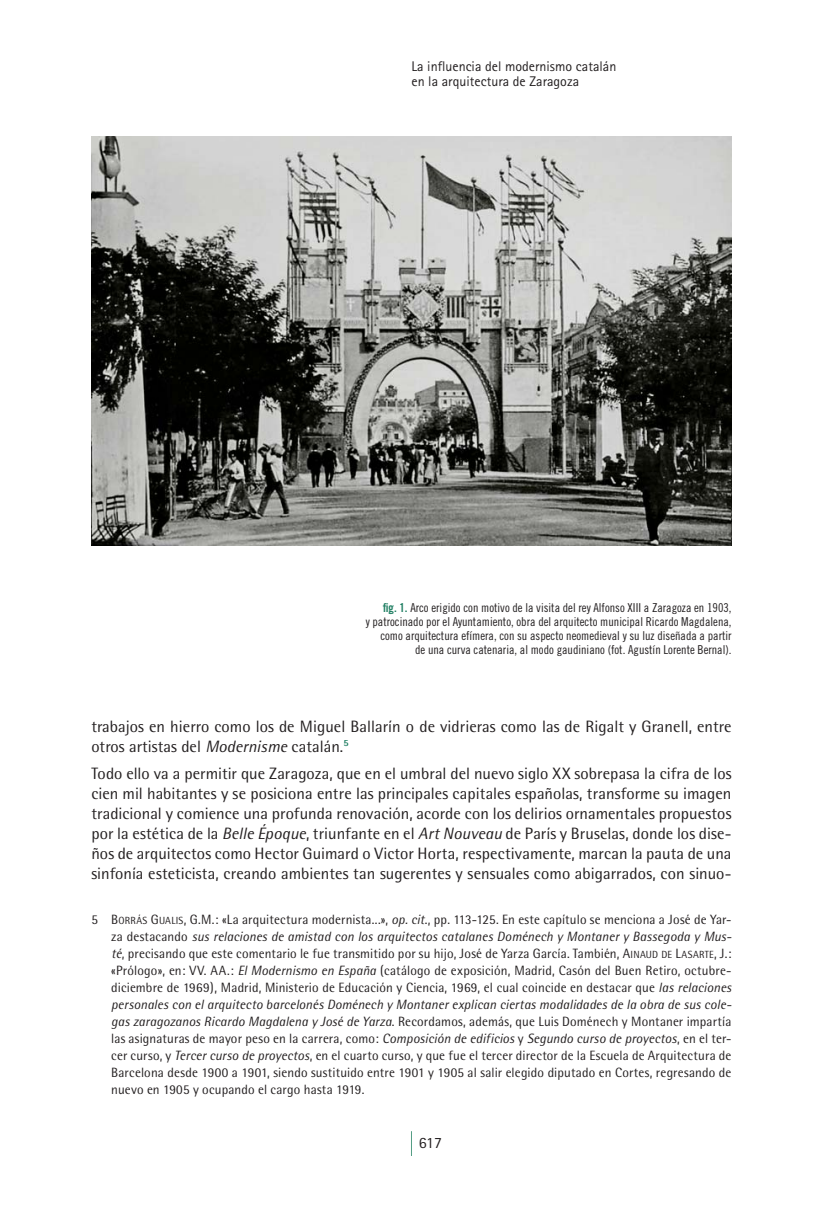
<style>
.page{position:relative;width:818px;height:1230px;background:#fff}
.page>*{position:absolute;margin:0;border:0;box-sizing:border-box;transform-origin:0 0}
.t1{font:16.45px/19.9px "Rotis Semi Sans";letter-spacing:.005em;color:#231f20}
.t2{font:15.75px "Rotis Sans Serif";color:#231f20}
.t3{font:14px/15.8px "Rotis Sans Serif";color:#231f20}
.t4{font:13.47px/17px "Rotis Semi Sans";letter-spacing:.01em;color:#231f20;text-align:justify}
.t5{font:12.25px/14px "Trade Gothic Cond Eighteen";color:#231f20;text-align:right}
.s1{font-family:"Trade Gothic Bold Cond Twenty";color:#1f7e62}
.s2{font-style:italic}
.s3{font-style:inherit}
.s4{font-size:10.33px}
</style>
<div class="page">
<svg style="left:411px;top:1131px;width:1px;height:24px"></svg>
<img style="left:91px;top:136px;width:640px;height:409px">
<p class="t3" style="left:411px;top:59px;width:206px">La influencia del modernismo catalán en la arquitectura de Zaragoza</p>
<p class="t5" style="left:366px;top:602px;width:367px"><span class="s1">fig. 1.</span> Arco erigido con motivo de la visita del rey Alfonso XIII a Zaragoza en 1903,<br>y patrocinado por el Ayuntamiento, obra del arquitecto municipal Ricardo Magdalena, como arquitectura efímera, con su aspecto neomedieval y su luz diseñada a partir<br>de una curva catenaria, al modo gaudiniano (fot. Agustín Lorente Bernal).</p>
<p class="t1" style="left:91px;top:718px;width:641px">trabajos en hierro como los de Miguel Ballarín o de vidrieras como las de Rigalt y Granell, entre otros artistas del <span class="s2">Modernisme</span> catalán.<sup>5</sup></p>
<p class="t1" style="left:91px;top:765px;width:641px;text-align:justify">Todo ello va a permitir que Zaragoza, que en el umbral del nuevo siglo XX sobrepasa la cifra de los cien mil habitantes y se posiciona entre las principales capitales españolas, transforme su imagen tradicional y comience una profunda renovación, acorde con los delirios ornamentales propuestos por la estética de la <span class="s2">Belle Époque</span>, triunfante en el <span class="s2">Art Nouveau</span> de París y Bruselas, donde los dise&shy;ños de arquitectos como Hector Guimard o Victor Horta, respectivamente, marcan la pauta de una sinfonía esteticista, creando ambientes tan sugerentes y sensuales como abigarrados, con sinuo-</p>
<p class="t4" style="left:111px;top:912px;width:622px;text-indent:-20px">5 <span class="s3">B</span><span class="s4">ORRÁS</span> <span class="s3">G</span><span class="s4">UALIS</span>, G.M.: «La arquitectura modernista...», <span class="s2">op. cit</span>., pp. 113-125. En este capítulo se menciona a José de Yar&shy;za destacando <span class="s2">sus relaciones de amistad con los arquitectos catalanes Doménech y Montaner y Bassegoda y Mus&shy;té</span>, precisando que este comentario le fue transmitido por su hijo, José de Yarza García. También, <span class="s3">A</span><span class="s4">INAUD DE</span> <span class="s3">L</span><span class="s4">ASARTE</span><span class="s3">, J.: «</span>Prólogo», en: VV. AA.: <span class="s2">El Modernismo en España</span> (catálogo de exposición, Madrid, Casón del Buen Retiro, octubre&shy;diciembre de 1969), Madrid, Ministerio de Educación y Ciencia, 1969, el cual coincide en destacar que <span class="s2">las relaciones personales con el arquitecto barcelonés Doménech y Montaner explican ciertas modalidades de la obra de sus cole&shy;gas zaragozanos Ricardo Magdalena y José de Yarza</span>. Recordamos, además, que Luis Doménech y Montaner impartía las asignaturas de mayor peso en la carrera, como: <span class="s2">Composición de edificios</span> y <span class="s2">Segundo curso de proyectos</span>, en el ter&shy;cer curso, y <span class="s2">Tercer curso de proyectos</span>, en el cuarto curso, y que fue el tercer director de la Escuela de Arquitectura de Barcelona desde 1900 a 1901, siendo sustituido entre 1901 y 1905 al salir elegido diputado en Cortes, regresando de nuevo en 1905 y ocupando el cargo hasta 1919.</p>
<p class="t2" style="left:419px;top:1137px;width:25px">617</p>
</div>
